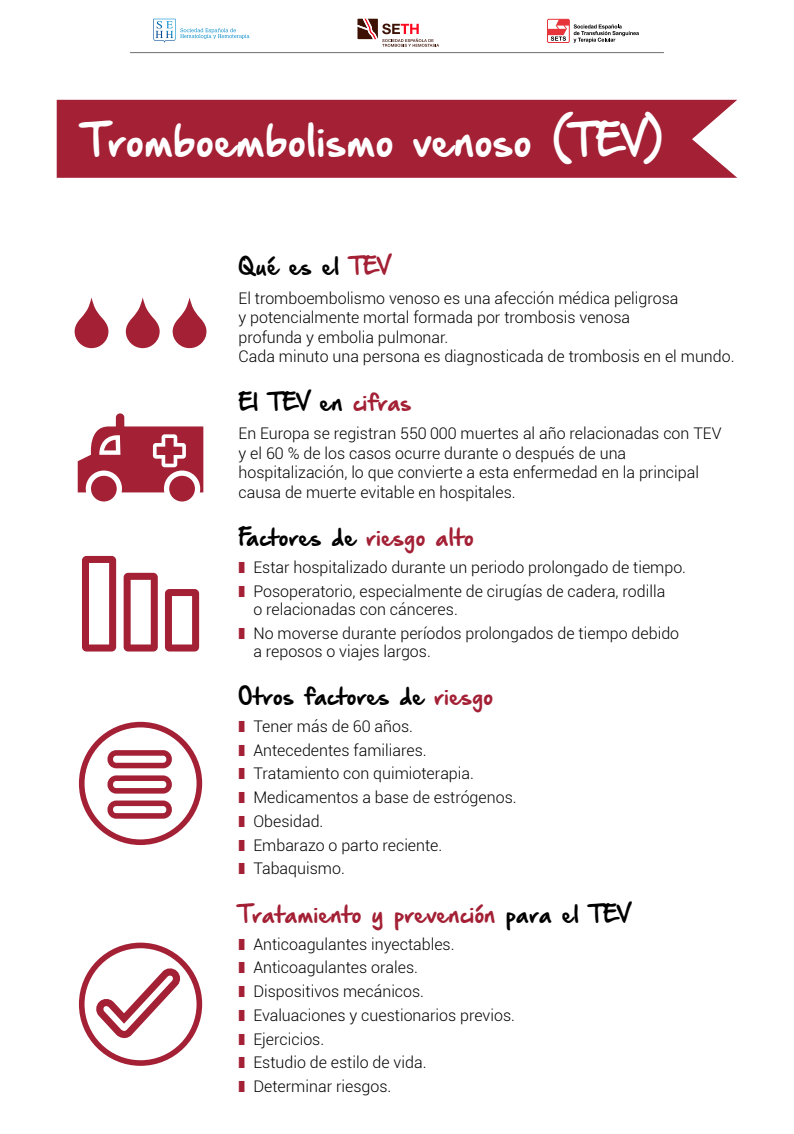
<style>
.page{position:relative;width:794px;height:1134px;background:#fff}
.page>*{position:absolute;margin:0;border:0;box-sizing:border-box;transform-origin:0 0}
.t1{font:37.16px "Hand Of Sean Demo";color:#fff}
.t2{font:20.2px "Hand Of Sean Demo";color:#000}
.t3{font:20.2px "Hand Of Sean Demo";color:#a32035}
.t4{font:300 16px/23.8px "Roboto";color:#000}
.s1{color:#a32035}
.s2{color:#000}
</style>
<div class="page">
<svg style="left:153px;top:19px;width:96px;height:24px"></svg>
<svg style="left:547px;top:19px;width:92px;height:24px"></svg>
<hr style="left:130px;top:52px;width:534px;height:1px;background:#706f6f">
<svg style="left:357px;top:19px;width:82px;height:28px"></svg>
<div style="left:57px;top:100px;width:680px;height:78px;background:#a32035"></div>
<svg style="left:79px;top:943px;width:123px;height:123px"></svg>
<svg style="left:75px;top:297px;width:33px;height:51px"></svg>
<svg style="left:126px;top:297px;width:34px;height:51px"></svg>
<svg style="left:173px;top:297px;width:33px;height:51px"></svg>
<svg style="left:78px;top:413px;width:125px;height:88px"></svg>
<svg style="left:82px;top:556px;width:34px;height:95px"></svg>
<svg style="left:124px;top:573px;width:34px;height:78px"></svg>
<svg style="left:165px;top:589px;width:34px;height:62px"></svg>
<svg style="left:79px;top:722px;width:123px;height:123px"></svg>
<h1 class="t1" style="left:83px;top:122px;width:584px">Tromboembolismo venoso (TEV)</h1>
<p class="t2" style="left:238px;top:257px;width:153px">Qué es el <span class="s1">TEV</span></p>
<p class="t4" style="left:238px;top:288px;width:497px;line-height:19.6px">El tromboembolismo venoso es una afección médica peligrosa<br>y potencialmente mortal formada por trombosis venosa<br>profunda y embolia pulmonar.<br>Cada minuto una persona es diagnosticada de trombosis en el mundo.</p>
<p class="t2" style="left:238px;top:392px;width:175px">El TEV en <span class="s1">cifras</span></p>
<p class="t4" style="left:238px;top:423px;width:484px;line-height:19.6px">En Europa se registran 550 000 muertes al año relacionadas con TEV y el 60 % de los casos ocurre durante o después de una hospitalización, lo que convierte a esta enfermedad en la principal causa de muerte evitable en hospitales.</p>
<p class="t2" style="left:238px;top:527px;width:237px">Factores de <span class="s1">riesgo alto</span></p>
<p class="t4" style="left:238px;top:555px;width:449px"><span class="s1">❚</span> Estar hospitalizado durante un periodo prolongado de tiempo. <span class="s1">❚</span> Posoperatorio, especialmente de cirugías de cadera, rodilla</p>
<p class="t4" style="left:238px;top:597px;width:442px;text-indent:15px">o relacionadas con cánceres.<br><span class="s1">❚</span> No moverse durante períodos prolongados de tiempo debido</p>
<p class="t4" style="left:253px;top:639px;width:179px">a reposos o viajes largos.</p>
<p class="t2" style="left:238px;top:686px;width:256px">Otros factores de <span class="s1">riesgo</span></p>
<p class="t4" style="left:238px;top:714px;width:279px"><span class="s1">❚</span> Tener más de 60 años.<br><span class="s1">❚</span> Antecedentes familiares.<br><span class="s1">❚</span> Tratamiento con quimioterapia.<br><span class="s1">❚</span> Medicamentos a base de estrógenos. <span class="s1">❚</span> Obesidad.<br><span class="s1">❚</span> Embarazo o parto reciente.<br><span class="s1">❚</span> Tabaquismo.</p>
<p class="t3" style="left:238px;top:904px;width:393px">Tratamiento y prevención <span class="s2">para el TEV</span></p>
<p class="t4" style="left:238px;top:931px;width:278px"><span class="s1">❚</span> Anticoagulantes inyectables.<br><span class="s1">❚</span> Anticoagulantes orales.<br><span class="s1">❚</span> Dispositivos mecánicos.<br><span class="s1">❚</span> Evaluaciones y cuestionarios previos. <span class="s1">❚</span> Ejercicios.<br><span class="s1">❚</span> Estudio de estilo de vida.<br><span class="s1">❚</span> Determinar riesgos.</p>
</div>
